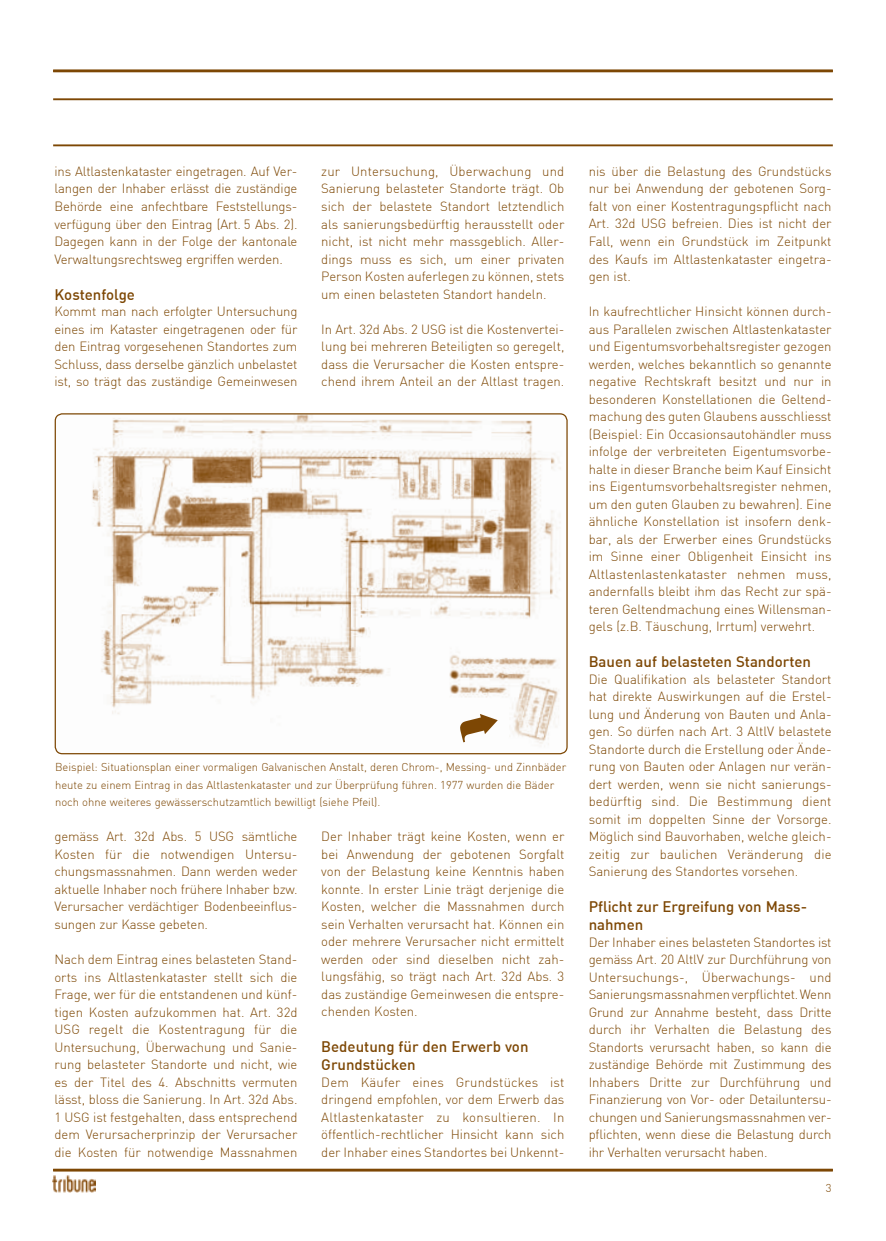
<style>
.page{position:relative;width:886px;height:1241px;background:#fff}
.page>*{position:absolute;margin:0;border:0;box-sizing:border-box;transform-origin:0 0}
.t1{font:500 15px/18px "DIN";color:#7d4704}
.t2{font:300 13.12px/17.5px "DIN";color:#7d4704;text-align:justify}
.t3{font:300 11.25px/17.5px "DIN";color:#7d4704}
</style>
<div class="page">
<img style="left:52px;top:1175px;width:44px;height:16px">
<hr style="left:53px;top:70px;width:780px;height:2px;background:#7d4704">
<hr style="left:53px;top:1168px;width:780px;height:3px;background:#7d4704">
<hr style="left:53px;top:98px;width:780px;height:2px;background:#7d4704">
<hr style="left:53px;top:144px;width:780px;height:2px;background:#7d4704">
<img style="left:55px;top:414px;width:512px;height:339px;border-radius:7px">
<svg style="left:458px;top:710px;width:43px;height:32px"></svg>
<p class="t2" style="left:54px;top:162px;width:245px">ins Altlastenkataster eingetragen. Auf Ver&shy;langen der Inhaber erlässt die zuständige Behörde eine anfechtbare Feststellungs&shy;verfügung über den Eintrag (Art. 5 Abs. 2).<br>Dagegen kann in der Folge der kantonale Verwaltungsrechtsweg ergriffen werden.</p>
<p class="t1" style="left:54px;top:284px;width:82px">Kostenfolge</p>
<p class="t2" style="left:54px;top:302px;width:245px">Kommt man nach erfolgter Untersuchung eines im Kataster eingetragenen oder für den Eintrag vorgesehenen Standortes zum Schluss, dass derselbe gänzlich unbelastet ist, so trägt das zuständige Gemeinwesen</p>
<p class="t2" style="left:321px;top:162px;width:245px">zur Untersuchung, Überwachung und Sanierung belasteter Standorte trägt. Ob sich der belastete Standort letztendlich als sanierungsbedürftig herausstellt oder nicht, ist nicht mehr massgeblich. Aller&shy;dings muss es sich, um einer privaten Person Kosten auferlegen zu können, stets um einen belasteten Standort handeln.</p>
<p class="t2" style="left:321px;top:320px;width:245px">In Art. 32d Abs. 2 USG ist die Kostenvertei&shy;lung bei mehreren Beteiligten so geregelt, dass die Verursacher die Kosten entspre&shy;chend ihrem Anteil an der Altlast tragen.</p>
<p class="t3" style="left:55px;top:758px;width:513px">Beispiel: Situationsplan einer vormaligen Galvanischen Anstalt, deren Chrom-, Messing- und Zinnbäder heute zu einem Eintrag in das Altlastenkataster und zur Überprüfung führen. 1977 wurden die Bäder noch ohne weiteres gewässerschutzamtlich bewilligt (siehe Pfeil).</p>
<p class="t2" style="left:54px;top:827px;width:245px">gemäss Art. 32d Abs. 5 USG sämtliche Kosten für die notwendigen Untersu&shy;chungsmassnahmen. Dann werden weder aktuelle Inhaber noch frühere Inhaber bzw.<br>Verursacher verdächtiger Bodenbeeinflus&shy;sungen zur Kasse gebeten.</p>
<p class="t2" style="left:54px;top:950px;width:245px">Nach dem Eintrag eines belasteten Stand&shy;orts ins Altlastenkataster stellt sich die Frage, wer für die entstandenen und künf&shy;tigen Kosten aufzukommen hat. Art. 32d USG regelt die Kostentragung für die Untersuchung, Überwachung und Sanie&shy;rung belasteter Standorte und nicht, wie es der Titel des 4. Abschnitts vermuten lässt, bloss die Sanierung. In Art. 32d Abs.<br>1 USG ist festgehalten, dass entsprechend dem Verursacherprinzip der Verursacher die Kosten für notwendige Massnahmen</p>
<p class="t2" style="left:321px;top:827px;width:245px">Der Inhaber trägt keine Kosten, wenn er bei Anwendung der gebotenen Sorgfalt von der Belastung keine Kenntnis haben konnte. In erster Linie trägt derjenige die Kosten, welcher die Massnahmen durch sein Verhalten verursacht hat. Können ein oder mehrere Verursacher nicht ermittelt werden oder sind dieselben nicht zah&shy;lungsfähig, so trägt nach Art. 32d Abs. 3 das zuständige Gemeinwesen die entspre&shy;chenden Kosten.</p>
<p class="t1" style="left:321px;top:1036px;width:209px">Bedeutung für den Erwerb von<br>Grundstücken</p>
<p class="t2" style="left:321px;top:1072px;width:245px">Dem Käufer eines Grundstückes ist dringend empfohlen, vor dem Erwerb das Altlastenkataster zu konsultieren. In öffentlich-rechtlicher Hinsicht kann sich der Inhaber eines Standortes bei Unkennt-</p>
<p class="t2" style="left:589px;top:162px;width:244px">nis über die Belastung des Grundstücks nur bei Anwendung der gebotenen Sorg&shy;falt von einer Kostentragungspflicht nach Art. 32d USG befreien. Dies ist nicht der Fall, wenn ein Grundstück im Zeitpunkt des Kaufs im Altlastenkataster eingetra&shy;gen ist.</p>
<p class="t2" style="left:589px;top:302px;width:244px">In kaufrechtlicher Hinsicht können durch&shy;aus Parallelen zwischen Altlastenkataster und Eigentumsvorbehaltsregister gezogen werden, welches bekanntlich so genannte negative Rechtskraft besitzt und nur in besonderen Konstellationen die Geltend&shy;machung des guten Glaubens ausschliesst (Beispiel: Ein Occasionsautohändler muss infolge der verbreiteten Eigentumsvorbe&shy;halte in dieser Branche beim Kauf Einsicht ins Eigentumsvorbehaltsregister nehmen, um den guten Glauben zu bewahren). Eine ähnliche Konstellation ist insofern denk&shy;bar, als der Erwerber eines Grundstücks im Sinne einer Obligenheit Einsicht ins Altlastenlastenkataster nehmen muss, andernfalls bleibt ihm das Recht zur spä&shy;teren Geltendmachung eines Willensman&shy;gels (z.B. Täuschung, Irrtum) verwehrt.</p>
<p class="t1" style="left:589px;top:651px;width:224px">Bauen auf belasteten Standorten</p>
<p class="t2" style="left:589px;top:670px;width:244px">Die Qualifikation als belasteter Standort hat direkte Auswirkungen auf die Erstel&shy;lung und Änderung von Bauten und Anla&shy;gen. So dürfen nach Art. 3 AltlV belastete Standorte durch die Erstellung oder Ände&shy;rung von Bauten oder Anlagen nur verän&shy;dert werden, wenn sie nicht sanierungs&shy;bedürftig sind. Die Bestimmung dient somit im doppelten Sinne der Vorsorge.<br>Möglich sind Bauvorhaben, welche gleich&shy;zeitig zur baulichen Veränderung die Sanierung des Standortes vorsehen.</p>
<p class="t1" style="left:589px;top:896px;width:220px">Pflicht zur Ergreifung von Mass&shy;nahmen</p>
<p class="t2" style="left:589px;top:932px;width:244px">Der Inhaber eines belasteten Standortes ist gemäss Art. 20 AltlV zur Durchführung von Untersuchungs-, Überwachungs- und Sanierungsmassnahmen verpflichtet. Wenn Grund zur Annahme besteht, dass Dritte durch ihr Verhalten die Belastung des Standorts verursacht haben, so kann die zuständige Behörde mit Zustimmung des Inhabers Dritte zur Durchführung und Finanzierung von Vor- oder Detailuntersu&shy;chungen und Sanierungsmassnahmen ver&shy;pflichten, wenn diese die Belastung durch ihr Verhalten verursacht haben.</p>
<p class="t3" style="left:826px;top:1178px;width:7px">3</p>
</div>
